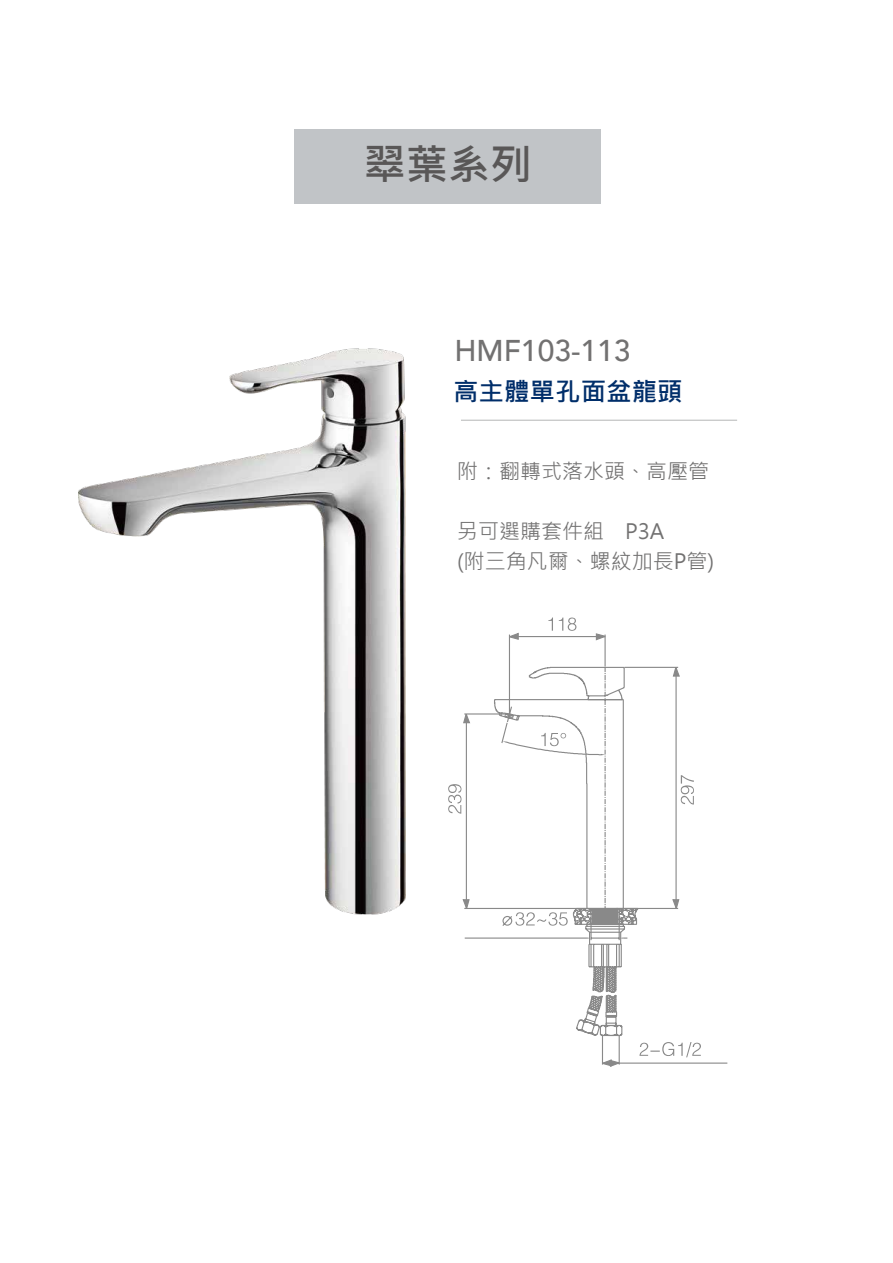
<style>
.page{position:relative;width:893px;height:1263px;background:#fff}
.page>*{position:absolute;margin:0;border:0;box-sizing:border-box;transform-origin:0 0}
.t1{font:700 42px "Microsoft Jheng Hei";color:#595757}
.t2{font:500 30px "Avenir LT";color:#727171}
.t3{font:700 25.5px "Microsoft Jheng Hei";color:#002e6a}
.t4{font:21px/30px "Microsoft Jheng Hei";color:#727171}
</style>
<div class="page">
<svg style="left:448px;top:617px;width:280px;height:450px"></svg>
<img style="left:79px;top:349px;width:327px;height:565px">
<hr style="left:461px;top:420px;width:276px;height:1px;background:#b5b6b6">
<div style="left:295px;top:129px;width:306px;height:74px;background:#c1c4c7"></div>
<h1 class="t1" style="left:364px;top:138px;width:170px">翠葉系列</h1>
<h2 class="t2" style="left:454px;top:333px;width:178px">HMF103-113</h2>
<p class="t3" style="left:453px;top:376px;width:231px">高主體單孔面盆龍頭</p>
<p class="t4" style="left:457px;top:457px;width:253px">附：翻轉式落水頭、高壓管</p>
<p class="t4" style="left:457px;top:517px;width:280px">另可選購套件組 P3A<br>(附三角凡爾、螺紋加長P管)　</p>
</div>
